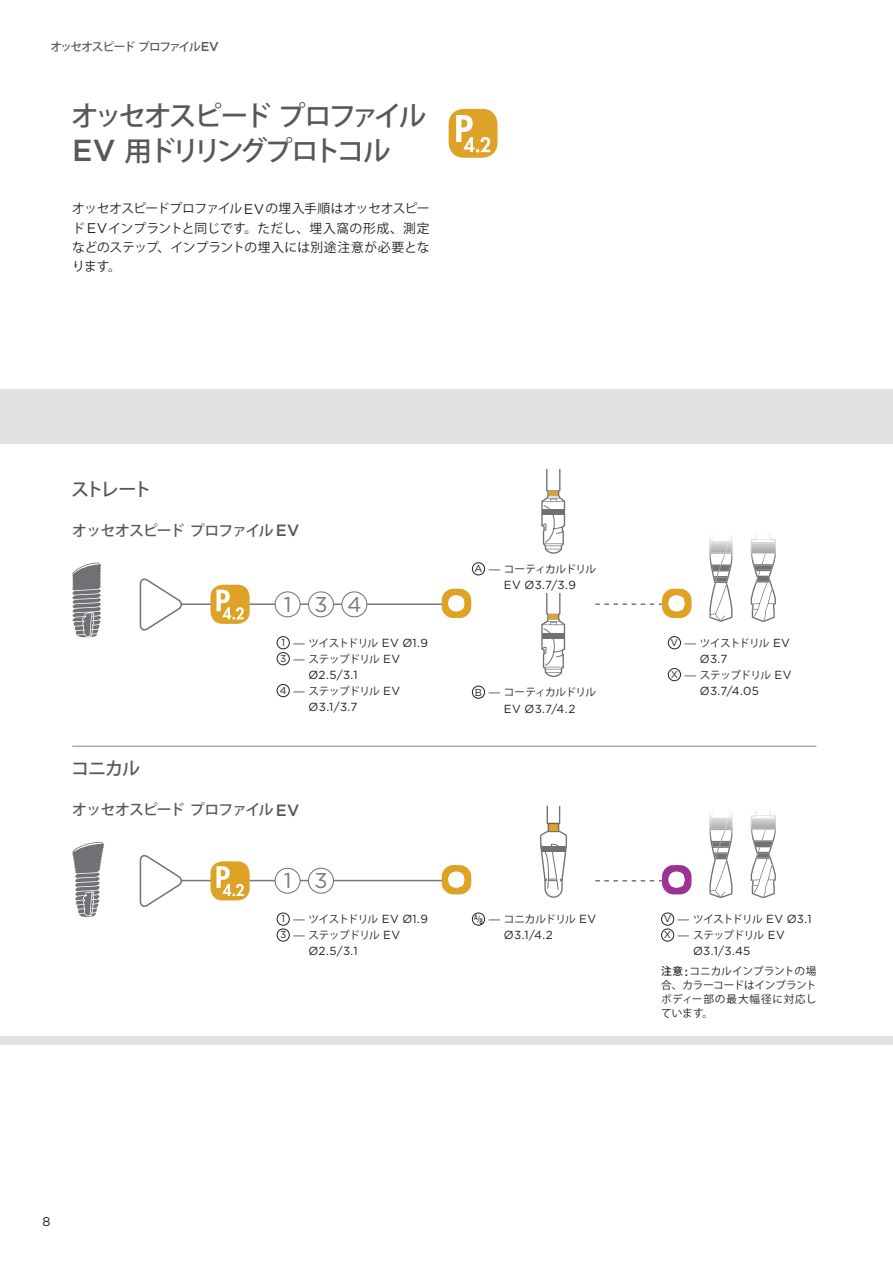
<style>
.page{position:relative;width:893px;height:1263px;background:#fff}
.page>*{position:absolute;margin:0;border:0;box-sizing:border-box;transform-origin:0 0}
.t1{font:500 27.6px/34px "Koz Go Pro";letter-spacing:-.14em;color:#57585a}
.t2{font:21.45px "Gotham";color:#76787b}
.t3{font:500 18px "Koz Go Pro";letter-spacing:-.07em;color:#57585a}
.t4{font:500 14.85px "Koz Go Pro";letter-spacing:-.065em;color:#57585a}
.t5{font:12.75px/19.2px "Koz Go Pro";letter-spacing:.01em;color:#231f20;text-align:justify}
.t6{font:12.75px "Gotham";color:#231f20}
.t7{font:11.7px "Gotham";letter-spacing:.015em;color:#231f20}
.t8{font:500 11.7px "Koz Go Pro";letter-spacing:-.11em;color:#57585a}
.t9{font:10.65px/13.8px "Koz Go Pro";letter-spacing:-.03em;color:#231f20;text-align:justify}
.t10{font:10.65px/15.9px "Koz Go Pro";letter-spacing:-.065em;color:#231f20}
.t11{font:10.65px "Koz Go Pro";letter-spacing:-.05em;color:#231f20}
.t12{font:10.65px "Koz Go Pro";letter-spacing:-.07em;color:#231f20}
.s1{font-family:"Gotham";font-size:12.9px}
.s2{font-family:"Gotham";font-size:30.45px}
.s3{font-family:"Gotham";font-size:14.1px}
.s4{font-family:"Gotham";font-size:16.35px}
.s5{font-family:"Gotham";font-size:10.05px}
.s6{font-family:"Gotham";font-size:11.7px}
.s7{font-family:"Gotham";font-weight:500;font-size:7.95px}
.s8{font-weight:500}
.s9{font-family:"Gotham";font-weight:500;font-size:11.7px}
</style>
<div class="page">
<div style="left:0;top:389px;width:893px;height:430px;background:#e1e2e4"></div>
<div style="left:0;top:444px;width:893px;height:574px;background:#fff"></div>
<div style="left:0;top:1036px;width:893px;height:9px;background:#e1e2e4"></div>
<svg style="left:709px;top:537px;width:23px;height:85px"></svg>
<svg style="left:751px;top:534px;width:25px;height:88px"></svg>
<hr style="left:168px;top:603px;width:279px;height:2px;background:#76787b">
<div style="left:277px;top:636px;width:13px;height:13px;border:1px solid #231f20;border-radius:50%"></div>
<div style="left:277px;top:652px;width:13px;height:13px;border:1px solid #231f20;border-radius:50%"></div>
<div style="left:277px;top:684px;width:13px;height:13px;border:1px solid #231f20;border-radius:50%"></div>
<div style="left:668px;top:636px;width:13px;height:13px;border:1px solid #231f20;border-radius:50%"></div>
<div style="left:668px;top:668px;width:13px;height:13px;border:1px solid #231f20;border-radius:50%"></div>
<div style="left:472px;top:562px;width:13px;height:13px;border:1px solid #231f20;border-radius:50%"></div>
<div style="left:472px;top:686px;width:13px;height:13px;border:1px solid #231f20;border-radius:50%"></div>
<svg style="left:139px;top:578px;width:45px;height:53px"></svg>
<svg style="left:438px;top:588px;width:34px;height:31px"></svg>
<div style="left:448px;top:595px;width:16px;height:16px;background:#fff;border-radius:50%"></div>
<svg style="left:595px;top:588px;width:97px;height:31px"></svg>
<div style="left:668px;top:595px;width:17px;height:16px;background:#fff;border-radius:50%"></div>
<div style="left:275px;top:592px;width:25px;height:25px;background:#fff;border-radius:50%"></div>
<div style="left:275px;top:591px;width:26px;height:26px;border:1px solid #76787b;border-radius:50%"></div>
<div style="left:308px;top:592px;width:25px;height:25px;background:#fff;border-radius:50%"></div>
<div style="left:308px;top:591px;width:26px;height:26px;border:1px solid #76787b;border-radius:50%"></div>
<div style="left:342px;top:592px;width:25px;height:25px;background:#fff;border-radius:50%"></div>
<div style="left:341px;top:591px;width:26px;height:26px;border:1px solid #76787b;border-radius:50%"></div>
<svg style="left:541px;top:470px;width:24px;height:84px"></svg>
<svg style="left:541px;top:593px;width:24px;height:84px"></svg>
<svg style="left:72px;top:563px;width:29px;height:74px;background:#959497"></svg>
<svg style="left:72px;top:842px;width:32px;height:75px"></svg>
<hr style="left:72px;top:745px;width:744px;height:2px;background:#a8a9ad">
<svg style="left:540px;top:806px;width:27px;height:92px"></svg>
<svg style="left:709px;top:813px;width:23px;height:85px"></svg>
<hr style="left:168px;top:880px;width:279px;height:1px;background:#76787b">
<div style="left:277px;top:913px;width:13px;height:12px;border:1px solid #231f20;border-radius:50%"></div>
<div style="left:277px;top:929px;width:13px;height:12px;border:1px solid #231f20;border-radius:50%"></div>
<div style="left:661px;top:913px;width:13px;height:12px;border:1px solid #231f20;border-radius:50%"></div>
<div style="left:661px;top:929px;width:13px;height:12px;border:1px solid #231f20;border-radius:50%"></div>
<div style="left:472px;top:913px;width:13px;height:12px;border:1px solid #231f20;border-radius:50%"></div>
<svg style="left:139px;top:854px;width:45px;height:53px"></svg>
<svg style="left:438px;top:865px;width:34px;height:30px"></svg>
<div style="left:448px;top:871px;width:16px;height:17px;background:#fff;border-radius:50%"></div>
<svg style="left:595px;top:865px;width:97px;height:30px"></svg>
<div style="left:668px;top:871px;width:17px;height:17px;background:#fff;border-radius:50%"></div>
<div style="left:275px;top:868px;width:25px;height:25px;background:#fff;border-radius:50%"></div>
<div style="left:275px;top:868px;width:26px;height:26px;border:1px solid #76787b;border-radius:50%"></div>
<div style="left:308px;top:868px;width:25px;height:25px;background:#fff;border-radius:50%"></div>
<div style="left:308px;top:868px;width:26px;height:26px;border:1px solid #76787b;border-radius:50%"></div>
<div style="left:210px;top:585px;width:40px;height:39px;background:#dda226;border-radius:12px"></div>
<svg style="left:216px;top:590px;width:28px;height:30px"></svg>
<div style="left:210px;top:861px;width:40px;height:39px;background:#dda226;border-radius:12px"></div>
<svg style="left:216px;top:866px;width:28px;height:30px"></svg>
<svg style="left:751px;top:810px;width:25px;height:88px"></svg>
<div style="left:449px;top:109px;width:48px;height:49px;background:#dda226;border-radius:15px"></div>
<svg style="left:456px;top:115px;width:34px;height:38px"></svg>
<p class="t8" style="left:51px;top:39px;width:170px">オッセオスピードプロファイル<span class="s1">EV</span></p>
<h1 class="t1" style="left:71px;top:101px;width:357px">オッセオスピードプロファイル<br><span class="s2">EV</span> 用ドリリングプロトコル</h1>
<p class="t5" style="left:72px;top:199px;width:359px">オッセオスピードプロファイル <span class="s3">EV</span>の埋入手順はオッセオスピード<span class="s3">EV</span>インプラントと同じです。ただし、埋入窩の形成、測定などのステップ、インプラントの埋入には別途注意が必要となります。</p>
<h3 class="t3" style="left:71px;top:478px;width:82px">ストレート</h3>
<p class="t4" style="left:72px;top:521px;width:229px">オッセオスピードプロファイル <span class="s4">EV</span></p>
<h2 class="t2" style="left:284px;top:591px;width:79px">134</h2>
<h3 class="t3" style="left:71px;top:757px;width:71px">コニカル</h3>
<p class="t10" style="left:280px;top:635px;width:150px"><span class="s5">1</span> ̶ ツイストドリル <span class="s6">EV Ø1.9<br></span><span class="s5">3</span> ̶ ステップドリル <span class="s6">EV</span></p>
<p class="t7" style="left:309px;top:667px;width:51px">Ø2.5/3.1</p>
<p class="t11" style="left:280px;top:684px;width:122px"><span class="s5">4</span> ̶ ステップドリル <span class="s6">EV</span></p>
<p class="t7" style="left:309px;top:699px;width:50px">Ø3.1/3.7</p>
<p class="t4" style="left:72px;top:800px;width:229px">オッセオスピードプロファイル <span class="s4">EV</span></p>
<h2 class="t2" style="left:284px;top:867px;width:45px">1 3</h2>
<p class="t10" style="left:280px;top:911px;width:150px"><span class="s5">1</span> ̶ ツイストドリル <span class="s6">EV Ø1.9<br></span><span class="s5">3</span> ̶ ステップドリル <span class="s6">EV</span></p>
<p class="t7" style="left:309px;top:944px;width:51px">Ø2.5/3.1</p>
<p class="t9" style="left:474px;top:562px;width:123px"><span class="s5">A</span> ̶ コーティカルドリル</p>
<p class="t7" style="left:504px;top:577px;width:74px">EV Ø3.7/3.9</p>
<p class="t9" style="left:475px;top:686px;width:123px"><span class="s5">B</span> ̶ コーティカルドリル</p>
<p class="t7" style="left:504px;top:701px;width:73px">EV Ø3.7/4.2</p>
<p class="t9" style="left:474px;top:913px;width:124px"><sup>A</sup><span class="s7">/B</span> ̶ コニカルドリル <span class="s6">EV</span></p>
<p class="t7" style="left:504px;top:928px;width:51px">Ø3.1/4.2</p>
<p class="t12" style="left:671px;top:636px;width:121px"><span class="s5">V</span> ̶ ツイストドリル <span class="s6">EV</span></p>
<p class="t7" style="left:700px;top:651px;width:29px">Ø3.7</p>
<p class="t11" style="left:671px;top:668px;width:122px"><span class="s5">X</span> ̶ ステップドリル <span class="s6">EV</span></p>
<p class="t7" style="left:700px;top:683px;width:61px">Ø3.7/4.05</p>
<p class="t10" style="left:664px;top:911px;width:149px"><span class="s5">V</span> ̶ ツイストドリル <span class="s6">EV Ø3.1<br></span><span class="s5">X</span> ̶ ステップドリル <span class="s6">EV</span></p>
<p class="t7" style="left:693px;top:944px;width:59px">Ø3.1/3.45</p>
<p class="t9" style="left:661px;top:965px;width:157px"><span class="s8">注意</span><span class="s9">:</span>コニカルインプラントの場合、カラーコードはインプラントボディー部の最大幅径に対応しています。</p>
<p class="t6" style="left:43px;top:1214px;width:10px">8</p>
</div>
